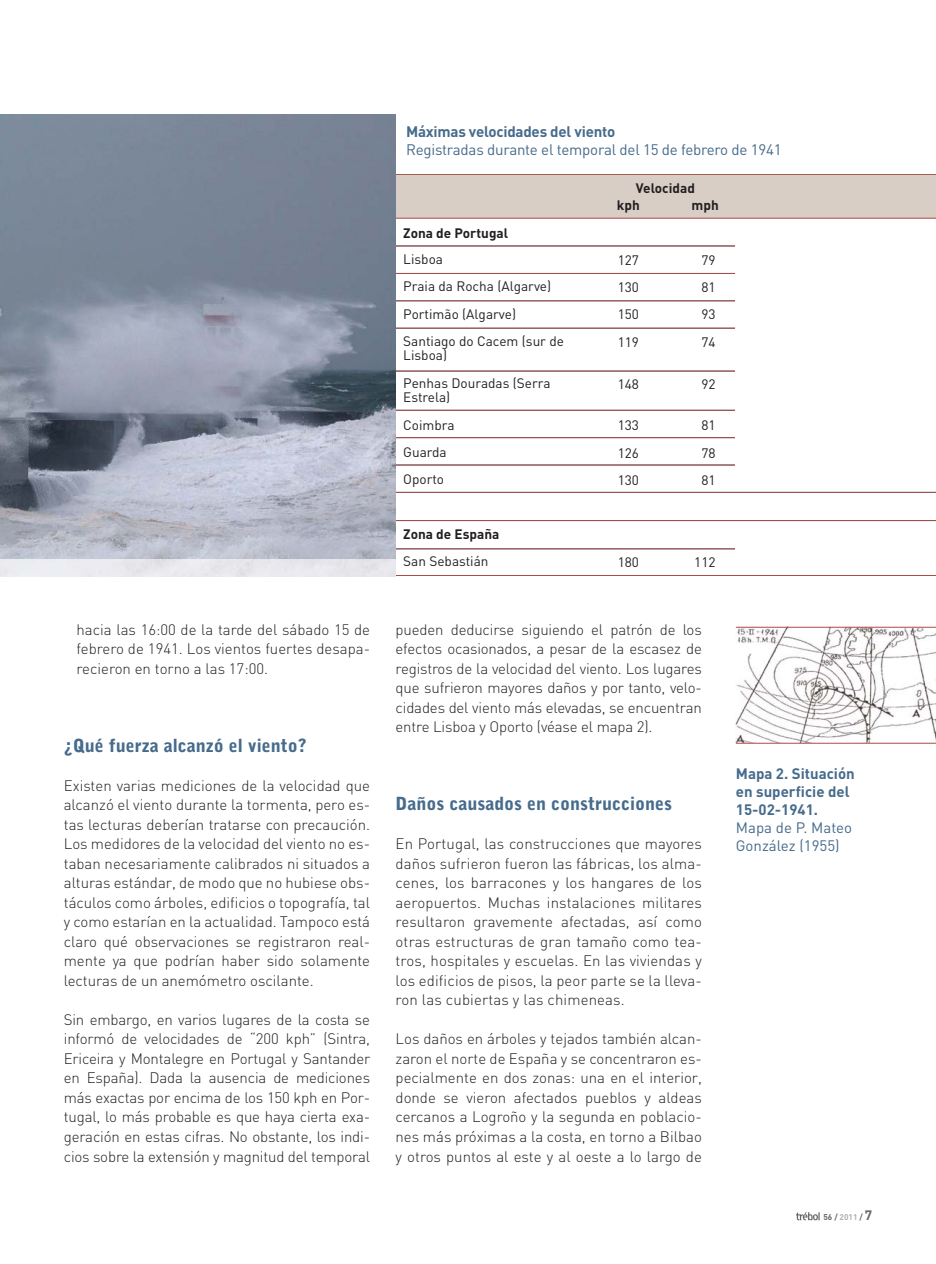
<style>
.page{position:relative;width:936px;height:1264px;background:#fff}
.page>*{position:absolute;margin:0;border:0;box-sizing:border-box;transform-origin:0 0}
.t1{font:900 18px "Bell Gothic Std";color:#466b8c}
.t2{font:15.15px "DIN";letter-spacing:-.015em;color:#466b8c}
.t3{font:700 15.15px "DIN";letter-spacing:-.015em;color:#466b8c}
.t4{font:300 15px/19.5px "DIN";color:#231f20;text-align:justify}
.t5{font:700 15px/18px "DIN";color:#466b8c}
.t6{font:15px/18px "DIN";color:#466b8c}
.t7{font:13.65px/27.3px "DIN";color:#231f20;text-align:justify}
.t8{font:700 13.65px/17.5px "DIN";color:#231f20}
.t9{font:700 8.25px "DIN";color:#67686b}
.s1{color:#aeb0b3}
.s2{font-size:13.5px}
</style>
<div class="page">
<svg style="left:796px;top:1212px;width:23px;height:8px"></svg>
<img style="left:736px;top:628px;width:199px;height:115px">
<hr style="left:736px;top:743px;width:199px;height:1px;background:#af4a45">
<hr style="left:736px;top:627px;width:199px;height:1px;background:#af4a45">
<hr style="left:395px;top:273px;width:340px;height:1px;background:#af4a45">
<hr style="left:395px;top:245px;width:340px;height:1px;background:#af4a45">
<hr style="left:395px;top:300px;width:340px;height:1px;background:#af4a45">
<hr style="left:395px;top:328px;width:340px;height:1px;background:#af4a45">
<hr style="left:395px;top:371px;width:340px;height:1px;background:#af4a45">
<hr style="left:395px;top:410px;width:340px;height:1px;background:#af4a45">
<hr style="left:395px;top:437px;width:340px;height:1px;background:#af4a45">
<hr style="left:395px;top:464px;width:340px;height:1px;background:#af4a45">
<hr style="left:395px;top:492px;width:540px;height:1px;background:#af4a45">
<div style="left:395px;top:175px;width:540px;height:43px;background:#d8cec5"></div>
<hr style="left:395px;top:174px;width:540px;height:1px;background:#ac5b50">
<hr style="left:395px;top:218px;width:540px;height:1px;background:#af4a45">
<hr style="left:395px;top:520px;width:540px;height:1px;background:#af4a45">
<hr style="left:395px;top:548px;width:340px;height:1px;background:#af4a45">
<hr style="left:395px;top:575px;width:540px;height:1px;background:#af4a45">
<img style="left:0;top:115px;width:395px;height:445px">
<div style="left:0;top:560px;width:395px;height:17px;background:#eae9ee"></div>
<p class="t4" style="left:77px;top:621px;width:295px">hacia las 16:00 de la tarde del sábado 15 de febrero de 1941. Los vientos fuertes desapa&shy;recieron en torno a las 17:00.</p>
<p class="t1" style="left:64px;top:737px;width:244px">¿Qué fuerza alcanzó el viento?</p>
<p class="t4" style="left:64px;top:777px;width:308px">Existen varias mediciones de la velocidad que alcanzó el viento durante la tormenta, pero es&shy;tas lecturas deberían tratarse con precaución.<br>Los medidores de la velocidad del viento no es&shy;taban necesariamente calibrados ni situados a alturas estándar, de modo que no hubiese obs&shy;táculos como árboles, edificios o topografía, tal y como estarían en la actualidad. Tampoco está claro qué observaciones se registraron real&shy;mente ya que podrían haber sido solamente lecturas de un anemómetro oscilante.</p>
<p class="t4" style="left:64px;top:1011px;width:308px">Sin embargo, en varios lugares de la costa se informó de velocidades de “200 kph” (Sintra, Ericeira y Montalegre en Portugal y Santander en España). Dada la ausencia de mediciones más exactas por encima de los 150 kph en Por&shy;tugal, lo más probable es que haya cierta exa&shy;geración en estas cifras. No obstante, los indi&shy;cios sobre la extensión y magnitud del temporal</p>
<p class="t3" style="left:406px;top:126px;width:211px">Máximas velocidades del viento</p>
<p class="t2" style="left:406px;top:144px;width:377px">Registradas durante el temporal del 15 de febrero de 1941</p>
<p class="t8" style="left:403px;top:226px;width:106px">Zona de Portugal</p>
<p class="t7" style="left:403px;top:247px;width:162px;text-align:left">Lisboa<br>Praia da Rocha (Algarve)<br>Portimão (Algarve)<br>Santiago do Cacem (sur de</p>
<p class="t7" style="left:403px;top:344px;width:149px">Lisboa)<br>Penhas Douradas (Serra</p>
<p class="t7" style="left:403px;top:385px;width:53px;text-align:left">Estrela)<br>Coimbra<br>Guarda<br>Oporto</p>
<p class="t8" style="left:403px;top:527px;width:98px">Zona de España</p>
<p class="t7" style="left:403px;top:549px;width:87px">San Sebastián</p>
<p class="t8" style="left:691px;top:181px;width:29px;text-indent:-56px">Velocidad mph</p>
<p class="t8" style="left:617px;top:198px;width:24px">kph</p>
<p class="t7" style="left:618px;top:248px;width:23px">127<br>130<br>150<br>119</p>
<p class="t7" style="left:618px;top:372px;width:23px">148</p>
<p class="t7" style="left:618px;top:413px;width:23px">133<br>126<br>130</p>
<p class="t7" style="left:618px;top:550px;width:23px">180</p>
<p class="t7" style="left:701px;top:248px;width:16px">79<br>81<br>93<br>74</p>
<p class="t7" style="left:701px;top:372px;width:16px">92</p>
<p class="t7" style="left:701px;top:413px;width:16px">81<br>78<br>81</p>
<p class="t7" style="left:694px;top:550px;width:23px">112</p>
<p class="t4" style="left:395px;top:621px;width:308px">pueden deducirse siguiendo el patrón de los efectos ocasionados, a pesar de la escasez de registros de la velocidad del viento. Los lugares que sufrieron mayores daños y por tanto, velo&shy;cidades del viento más elevadas, se encuentran entre Lisboa y Oporto (véase el mapa 2).</p>
<p class="t1" style="left:395px;top:795px;width:278px">Daños causados en construcciones</p>
<p class="t4" style="left:395px;top:836px;width:308px">En Portugal, las construcciones que mayores daños sufrieron fueron las fábricas, los alma&shy;cenes, los barracones y los hangares de los aeropuertos. Muchas instalaciones militares resultaron gravemente afectadas, así como otras estructuras de gran tamaño como tea&shy;tros, hospitales y escuelas. En las viviendas y los edificios de pisos, la peor parte se la lleva&shy;ron las cubiertas y las chimeneas.</p>
<p class="t4" style="left:395px;top:1031px;width:308px">Los daños en árboles y tejados también alcan&shy;zaron el norte de España y se concentraron es&shy;pecialmente en dos zonas: una en el interior, donde se vieron afectados pueblos y aldeas cercanos a Logroño y la segunda en poblacio&shy;nes más próximas a la costa, en torno a Bilbao y otros puntos al este y al oeste a lo largo de</p>
<p class="t5" style="left:736px;top:766px;width:120px">Mapa 2. Situación en superficie del<br>15-02-1941.</p>
<p class="t6" style="left:736px;top:820px;width:118px">Mapa de P. Mateo<br>González (1955)</p>
<p class="t9" style="left:823px;top:1214px;width:50px">56 / <span class="s1">2011</span> / <span class="s2">7</span></p>
</div>
